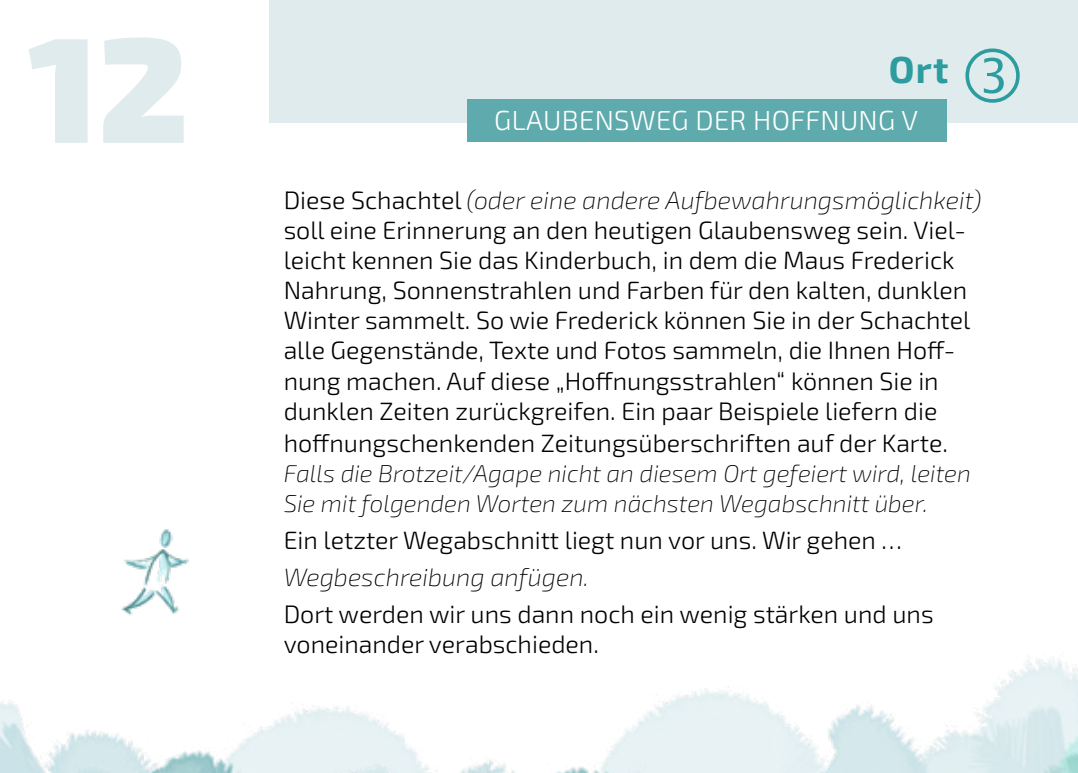
<style>
.page{position:relative;width:1078px;height:773px;background:#fff}
.page>*{position:absolute;margin:0;border:0;box-sizing:border-box;transform-origin:0 0}
.t1{font:150px "Exo 2";color:#dfebec}
.t2{font:37.5px "Exo 2";color:#2c9c9e}
.t3{font:27.5px "Exo 2";letter-spacing:.01em;color:#fff}
.t4{font:25px/30px "Exo 2";color:#000}
.t5{font:italic 25px "Exo 2";color:#000}
.t6{font:italic 24.25px/30px "Exo 2";color:#000}
.s1{font-style:italic}
</style>
<div class="page">
<img style="left:0;top:657px;width:1077px;height:115px">
<div style="left:269px;top:0;width:808px;height:122px;background:#dfebec"></div>
<div style="left:467px;top:99px;width:479px;height:43px;background:#5eaaac"></div>
<img style="left:121px;top:529px;width:68px;height:87px">
<h1 class="t1" style="left:28px;top:-15px;width:161px">12</h1>
<h2 class="t2" style="left:888px;top:43px;width:61px">Ort</h2>
<p class="t3" style="left:494px;top:101px;width:425px">GLAUBENSWEG DER HOFFNUNG V</p>
<p class="t4" style="left:283px;top:185px;width:699px">Diese Schachtel <span class="s1">(oder eine andere Aufbewahrungsmöglichkeit) </span>soll eine Erinnerung an den heutigen Glaubensweg sein. Viel&shy;leicht kennen Sie das Kinderbuch, in dem die Maus Frederick Nahrung, Sonnenstrahlen und Farben für den kalten, dunklen Winter sammelt. So wie Frederick können Sie in der Schachtel alle Gegenstände, Texte und Fotos sammeln, die Ihnen Hoff&shy;nung machen. Auf diese „Hoffnungsstrahlen“ können Sie in dunklen Zeiten zurückgreifen. Ein paar Beispiele liefern die</p>
<p class="t4" style="left:283px;top:427px;width:665px">hoffnungschenkenden Zeitungsüberschriften auf der Karte.</p>
<p class="t6" style="left:283px;top:457px;width:688px">Falls die Brotzeit/Agape nicht an diesem Ort gefeiert wird, leiten<br>Sie mit folgenden Worten zum nächsten Wegabschnitt über.</p>
<p class="t4" style="left:283px;top:524px;width:619px">Ein letzter Wegabschnitt liegt nun vor uns. Wir gehen …</p>
<p class="t5" style="left:283px;top:560px;width:306px">Wegbeschreibung anfügen.</p>
<p class="t4" style="left:283px;top:598px;width:651px">Dort werden wir uns dann noch ein wenig stärken und uns voneinander verabschieden.</p>
</div>
